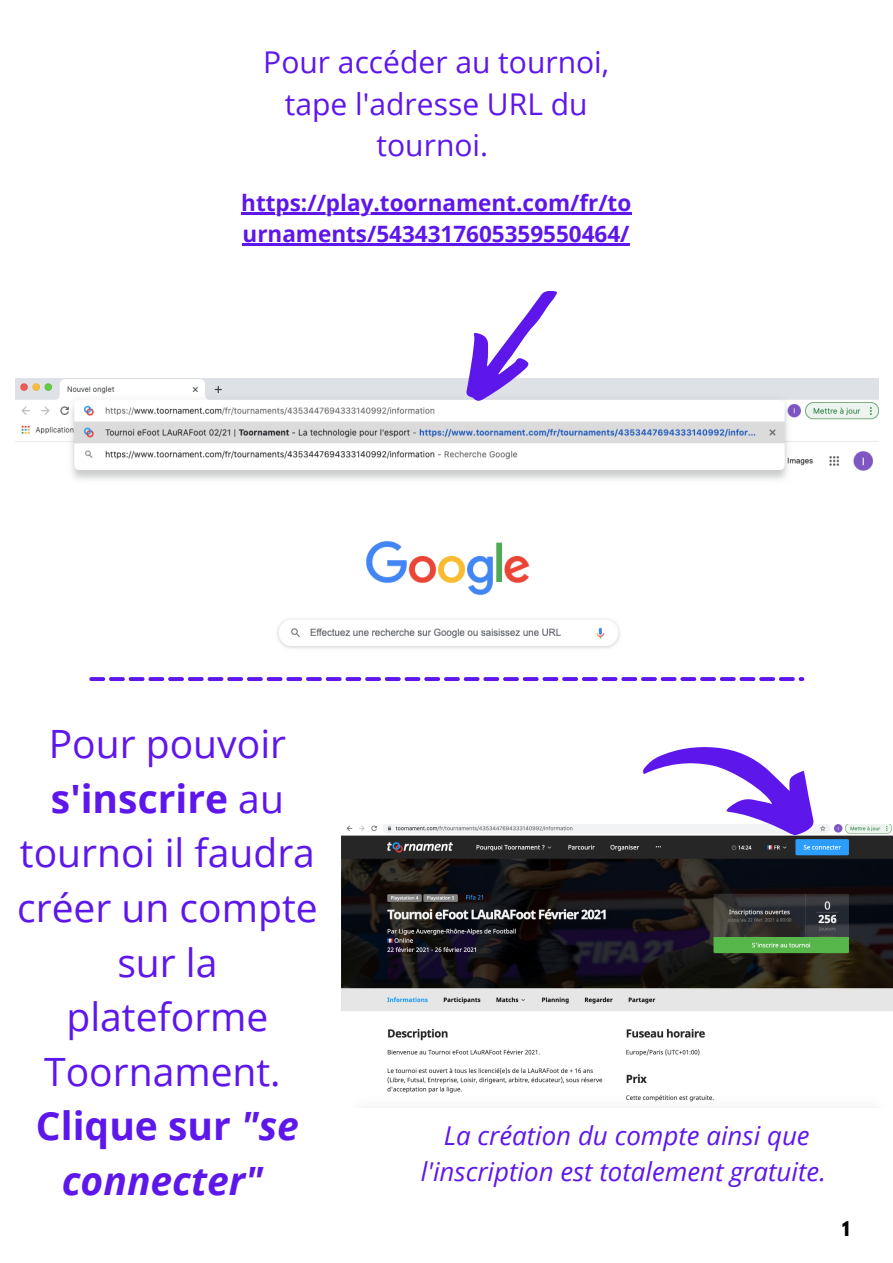
<style>
.page{position:relative;width:893px;height:1263px;background:#fff}
.page>*{position:absolute;margin:0;border:0;box-sizing:border-box;transform-origin:0 0}
.t1{font:39px/54.6px "Open Sans";color:#5e17eb;text-align:center}
.t2{font:italic 700 39px/54.6px "Open Sans";color:#5e17eb;text-align:center}
.t3{font:30px/41.6px "Open Sans";color:#5e17eb;text-align:center}
.t4{font:italic 25.95px/36px "Open Sans";color:#5e17eb;text-align:center}
.t5{font:700 22.5px/31.5px "Open Sans";color:#5e17eb}
.t6{font:700 18px "League Spartan";color:#000}
.s1{font-weight:700}
.s2{font-style:normal}
</style>
<div class="page">
<img style="left:341px;top:824px;width:552px;height:278px">
<img style="left:15px;top:379px;width:863px;height:270px">
<svg style="left:440px;top:291px;width:138px;height:122px"></svg>
<hr style="left:241px;top:212px;width:390px;height:2px;background:#5e17eb">
<hr style="left:242px;top:243px;width:388px;height:3px;background:#5e17eb">
<svg style="left:639px;top:747px;width:190px;height:93px"></svg>
<svg style="left:89px;top:677px;width:715px;height:4px"></svg>
<p class="t3" style="left:263px;top:41px;width:347px">Pour accéder au tournoi, tape l'adresse URL du tournoi.</p>
<p class="t5" style="left:241px;top:186px;width:392px">https://play.toornament.com/fr/to urnaments/5434317605359550464/</p>
<p class="t1" style="left:17px;top:716px;width:302px">Pour pouvoir <span class="s1">s'inscrire</span> au tournoi il faudra créer un compte sur la plateforme<br>Toornament.</p>
<p class="t2" style="left:36px;top:1098px;width:264px"><span class="s2">Clique sur</span> "se connecter"</p>
<p class="t4" style="left:421px;top:1116px;width:406px">La création du compte ainsi que l'inscription est totalement gratuite.</p>
<p class="t6" style="left:842px;top:1219px;width:9px">1</p>
</div>
